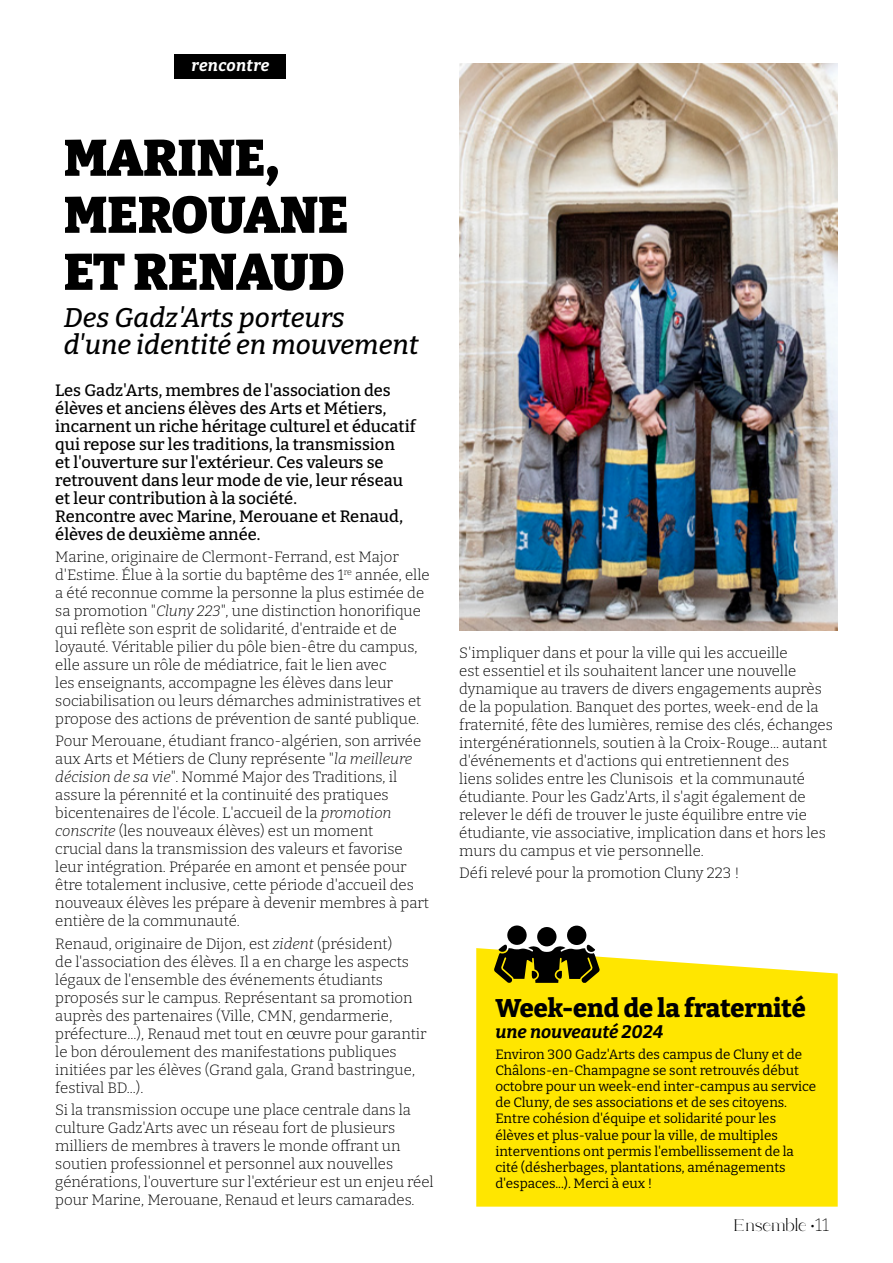
<style>
.page{position:relative;width:893px;height:1263px;background:#fff}
.page>*{position:absolute;margin:0;border:0;box-sizing:border-box;transform-origin:0 0}
.t1{font:900 51px/57px "Bitter";color:#000}
.t2{font:italic 500 27px/27px "Bitter";color:#000}
.t3{font:800 25.5px "Bitter";color:#000}
.t4{font:italic 700 18px "Bitter";color:#000}
.t5{font:500 16.5px/18px "Bitter";color:#000}
.t6{font:16.5px "abigail";letter-spacing:-.01em;color:#000}
.t7{font:italic 700 16.5px "Bitter";letter-spacing:.02em;color:#fff}
.t8{font:300 15px/18px "Bitter";color:#000}
.t9{font:13.5px/16.2px "Bitter";color:#000}
.s1{font-style:italic}
.s2{font-family:"Georgia";font-size:18px}
.s3{font-family:"Bitter";font-weight:200;font-size:18px}
</style>
<div class="page">
<img style="left:459px;top:63px;width:379px;height:568px">
<div style="left:476px;top:948px;width:362px;height:258px;background:#ffe600"></div>
<div style="left:537px;top:927px;width:20px;height:19px;background:#000;border-radius:50%"></div>
<div style="left:567px;top:925px;width:19px;height:20px;background:#000;border-radius:50%"></div>
<div style="left:507px;top:925px;width:20px;height:20px;background:#000;border-radius:50%"></div>
<svg style="left:494px;top:945px;width:106px;height:38px;background:#544e1b"></svg>
<div style="left:175px;top:54px;width:111px;height:25px;background:#000"></div>
<p class="t7" style="left:192px;top:52px;width:79px">rencontre</p>
<h1 class="t1" style="left:64px;top:125px;width:286px">MARINE,<br>MEROUANE<br>ET RENAUD</h1>
<h2 class="t2" style="left:64px;top:303px;width:356px">Des Gadz'Arts porteurs d'une identité en mouvement</h2>
<p class="t5" style="left:55px;top:380px;width:362px">Les Gadz'Arts, membres de l'association des élèves et anciens élèves des Arts et Métiers, incarnent un riche héritage culturel et éducatif qui repose sur les traditions, la transmission<br>et l'ouverture sur l'extérieur. Ces valeurs se retrouvent dans leur mode de vie, leur réseau et leur contribution à la société.<br>Rencontre avec Marine, Merouane et Renaud, élèves de deuxième année.</p>
<p class="t8" style="left:55px;top:547px;width:376px">Marine, originaire de Clermont-Ferrand, est Major d'Estime. Élue à la sortie du baptême des 1<sup>re</sup> année, elle a été reconnue comme la personne la plus estimée de sa promotion "<span class="s1">Cluny 223</span>", une distinction honorifique qui reflète son esprit de solidarité, d'entraide et de loyauté. Véritable pilier du pôle bien-être du campus, elle assure un rôle de médiatrice, fait le lien avec<br>les enseignants, accompagne les élèves dans leur sociabilisation ou leurs démarches administratives et propose des actions de prévention de santé publique.</p>
<p class="t8" style="left:55px;top:731px;width:375px">Pour Merouane, étudiant franco-algérien, son arrivée aux Arts et Métiers de Cluny représente "<span class="s1">la meilleure décision de sa vie</span>". Nommé Major des Traditions, il assure la pérennité et la continuité des pratiques bicentenaires de l'école. L'accueil de la <span class="s1">promotion conscrite</span> (les nouveaux élèves) est un moment<br>crucial dans la transmission des valeurs et favorise leur intégration. Préparée en amont et pensée pour être totalement inclusive, cette période d'accueil des nouveaux élèves les prépare à devenir membres à part entière de la communauté.</p>
<p class="t8" style="left:55px;top:934px;width:373px">Renaud, originaire de Dijon, est <span class="s1">zident</span> (président)<br>de l'association des élèves. Il a en charge les aspects légaux de l'ensemble des événements étudiants proposés sur le campus. Représentant sa promotion auprès des partenaires (Ville, CMN, gendarmerie, préfecture...), Renaud met tout en œuvre pour garantir le bon déroulement des manifestations publiques initiées par les élèves (Grand gala, Grand bastringue, festival BD...).</p>
<p class="t8" style="left:55px;top:1100px;width:380px">Si la transmission occupe une place centrale dans la culture Gadz'Arts avec un réseau fort de plusieurs milliers de membres à travers le monde offrant un soutien professionnel et personnel aux nouvelles générations, l'ouverture sur l'extérieur est un enjeu réel pour Marine, Merouane, Renaud et leurs camarades.</p>
<p class="t8" style="left:459px;top:643px;width:375px">S'impliquer dans et pour la ville qui les accueille<br>est essentiel et ils souhaitent lancer une nouvelle dynamique au travers de divers engagements auprès de la population. Banquet des portes, week-end de la fraternité, fête des lumières, remise des clés, échanges intergénérationnels, soutien à la Croix-Rouge... autant d'événements et d'actions qui entretiennent des<br>liens solides entre les Clunisois et la communauté étudiante. Pour les Gadz'Arts, il s'agit également de relever le défi de trouver le juste équilibre entre vie étudiante, vie associative, implication dans et hors les murs du campus et vie personnelle.</p>
<p class="t8" style="left:459px;top:863px;width:282px">Défi relevé pour la promotion Cluny 223 !</p>
<h3 class="t3" style="left:495px;top:986px;width:312px">Week-end de la fraternité</h3>
<p class="t4" style="left:495px;top:1017px;width:169px">une nouveauté 2024</p>
<p class="t9" style="left:495px;top:1045px;width:322px">Environ 300 Gadz'Arts des campus de Cluny et de Châlons-en-Champagne se sont retrouvés début octobre pour un week-end inter-campus au service de Cluny, de ses associations et de ses citoyens.<br>Entre cohésion d'équipe et solidarité pour les élèves et plus-value pour la ville, de multiples interventions ont permis l'embellissement de la cité (désherbages, plantations, aménagements d'espaces...). Merci à eux !</p>
<p class="t6" style="left:734px;top:1216px;width:97px">Ensemble <span class="s2">⋅</span><span class="s3">11</span></p>
</div>
